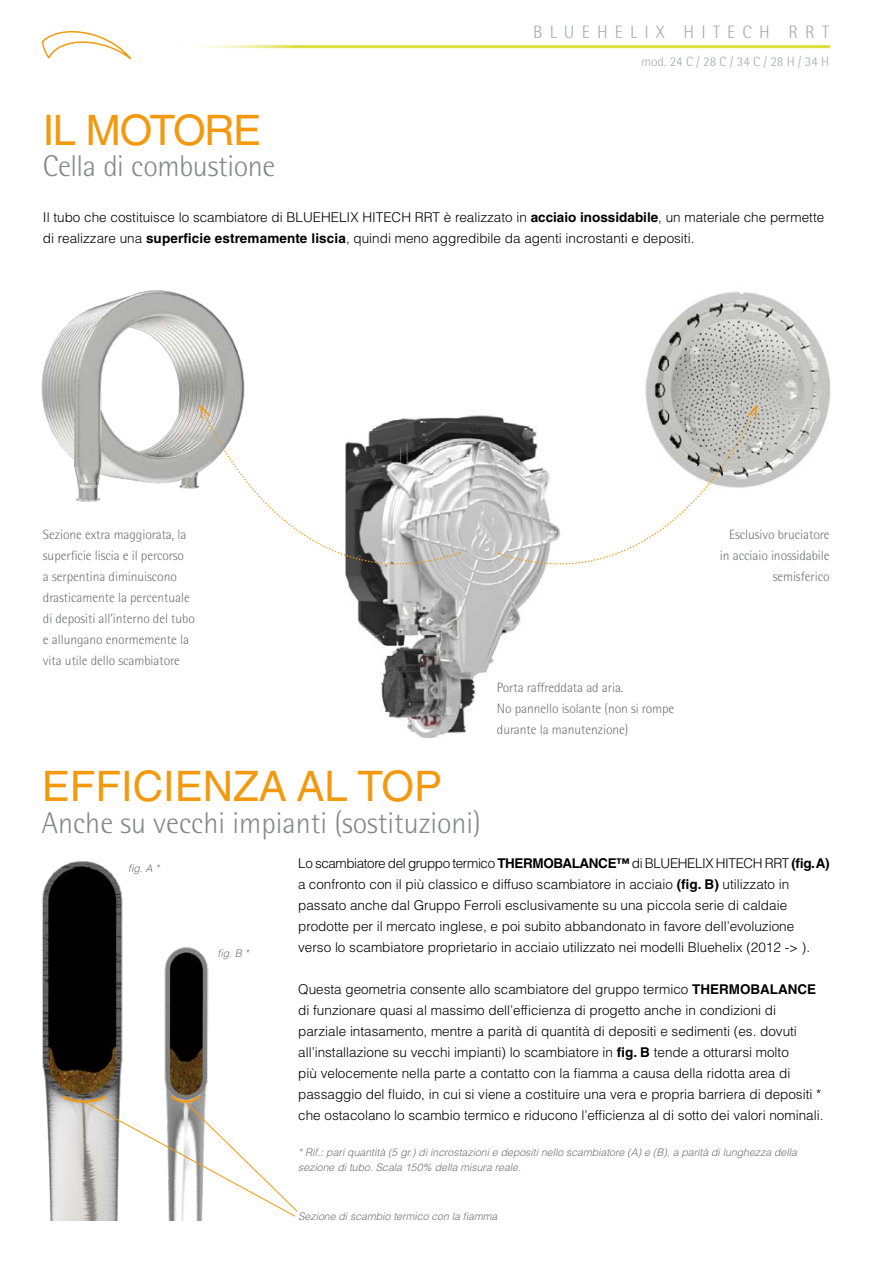
<style>
.page{position:relative;width:893px;height:1263px;background:#fff}
.page>*{position:absolute;margin:0;border:0;box-sizing:border-box;transform-origin:0 0}
.t1{font:42px "Helvetica LT Std";color:#f39910}
.t2{font:42px "Helvetica LT Std";letter-spacing:-.04em;color:#f39910}
.t3{font:300 30px "Rotis Semi Sans Pro";color:#87888a}
.t4{font:300 18px "Rotis Semi Sans Pro";letter-spacing:.4em;color:#a9aaac}
.t5{font:300 13.5px/21px "Helvetica LT Std";color:#000}
.t6{font:300 13.5px/21px "Rotis Semi Sans Pro";letter-spacing:-.005em;color:#707172}
.t7{font:300 13.5px "Rotis Semi Sans Pro";color:#a9aaac}
.t8{font:italic 300 10.5px/15px "Helvetica LT Std";color:#707172}
.s1{font-weight:700}
</style>
<div class="page">
<hr style="left:170px;top:45px;width:659px;height:3px;background:#dedd3a">
<svg style="left:41px;top:31px;width:90px;height:29px"></svg>
<img style="left:164px;top:947px;width:45px;height:273px">
<img style="left:42px;top:860px;width:81px;height:360px">
<svg style="left:60px;top:1094px;width:238px;height:123px"></svg>
<img style="left:41px;top:290px;width:204px;height:212px">
<img style="left:357px;top:415px;width:164px;height:323px">
<img style="left:645px;top:291px;width:186px;height:195px">
<svg style="left:498px;top:407px;width:259px;height:200px"></svg>
<svg style="left:746px;top:403px;width:12px;height:17px"></svg>
<svg style="left:200px;top:407px;width:259px;height:200px"></svg>
<svg style="left:200px;top:403px;width:11px;height:17px"></svg>
<h3 class="t4" style="left:533px;top:22px;width:297px">BLUEHELIX HITECH RRT</h3>
<p class="t7" style="left:641px;top:54px;width:190px">mod. 24 C / 28 C / 34 C / 28 H / 34 H</p>
<h1 class="t2" style="left:43px;top:106px;width:220px">IL MOTORE</h1>
<h2 class="t3" style="left:43px;top:149px;width:234px">Cella di combustione</h2>
<p class="t5" style="left:43px;top:207px;width:783px">Il tubo che costituisce lo scambiatore di BLUEHELIX HITECH RRT è realizzato in <span class="s1">acciaio inossidabile</span>, un materiale che permette di realizzare una <span class="s1">superficie estremamente liscia</span>, quindi meno aggredibile da agenti incrostanti e depositi.</p>
<p class="t6" style="left:43px;top:524px;width:153px">Sezione extra maggiorata, la superficie liscia e il percorso<br>a serpentina diminuiscono drasticamente la percentuale di depositi all’interno del tubo e allungano enormemente la vita utile dello scambiatore</p>
<h1 class="t1" style="left:42px;top:762px;width:402px">EFFICIENZA AL TOP</h1>
<h2 class="t3" style="left:42px;top:806px;width:441px">Anche su vecchi impianti (sostituzioni)</h2>
<p class="t6" style="left:497px;top:677px;width:179px">Porta raffreddata ad aria.<br>No pannello isolante (non si rompe durante la manutenzione)</p>
<p class="t6" style="left:720px;top:524px;width:111px;text-align:right">Esclusivo bruciatore in acciaio inossidabile semisferico</p>
<p class="t8" style="left:128px;top:861px;width:33px">fig. A *</p>
<p class="t8" style="left:217px;top:946px;width:33px">fig. B *</p>
<p class="t5" style="left:298px;top:853px;width:533px">Lo scambiatore del gruppo termico <span class="s1">THERMOBALANCE™</span> di BLUEHELIX HITECH RRT <span class="s1">(fig. A) </span>a confronto con il più classico e diffuso scambiatore in acciaio <span class="s1">(fig. B)</span> utilizzato in passato anche dal Gruppo Ferroli esclusivamente su una piccola serie di caldaie prodotte per il mercato inglese, e poi subito abbandonato in favore dell’evoluzione verso lo scambiatore proprietario in acciaio utilizzato nei modelli Bluehelix (2012 -&gt; ).</p>
<p class="t5" style="left:298px;top:979px;width:527px">Questa geometria consente allo scambiatore del gruppo termico <span class="s1">THERMOBALANCE </span>di funzionare quasi al massimo dell’efficienza di progetto anche in condizioni di parziale intasamento, mentre a parità di quantità di depositi e sedimenti (es. dovuti all’installazione su vecchi impianti) lo scambiatore in <span class="s1">fig. B</span> tende a otturarsi molto<br>più velocemente nella parte a contatto con la fiamma a causa della ridotta area di passaggio del fluido, in cui si viene a costituire una vera e propria barriera di depositi * che ostacolano lo scambio termico e riducono l’efficienza al di sotto dei valori nominali.</p>
<p class="t8" style="left:298px;top:1145px;width:500px">* Rif.: pari quantità (5 gr.) di incrostazioni e depositi nello scambiatore (A) e (B), a parità di lunghezza della sezione di tubo. Scala 150% della misura reale.</p>
<p class="t8" style="left:298px;top:1209px;width:201px">Sezione di scambio termico con la fiamma</p>
</div>
